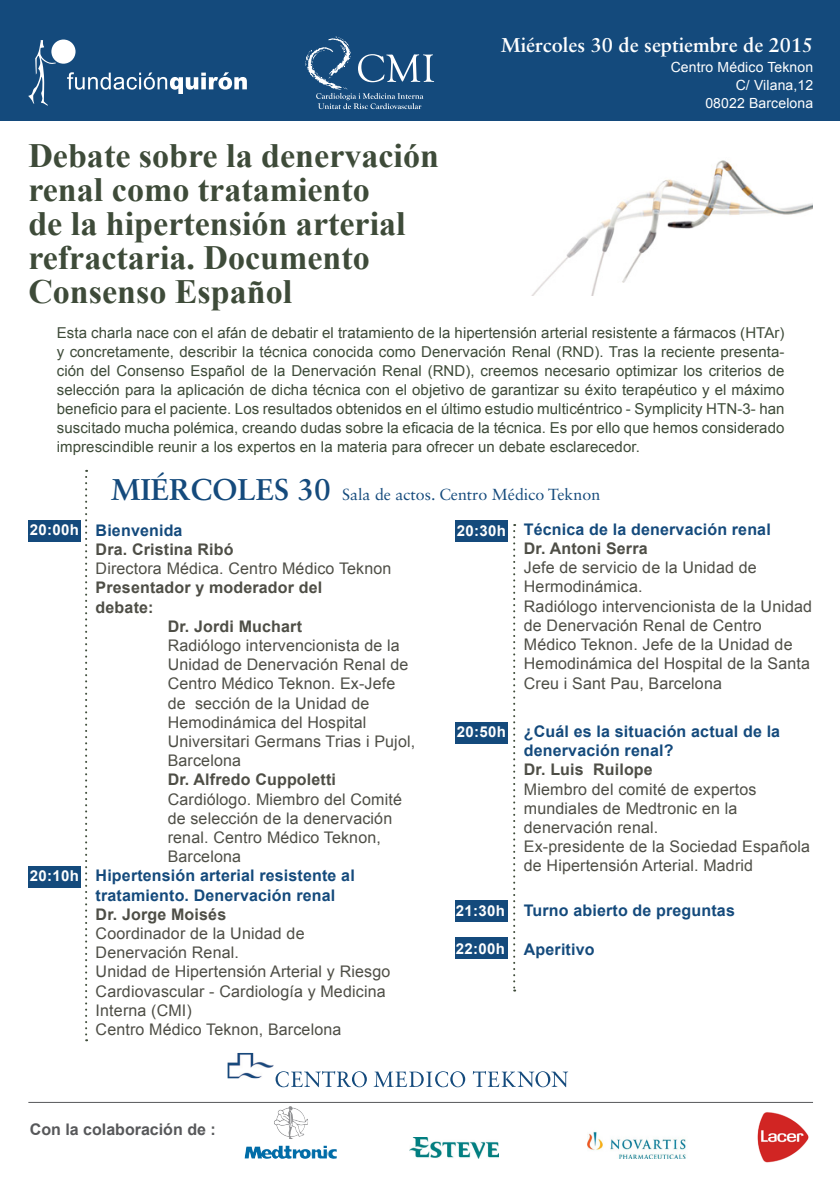
<style>
.page{position:relative;width:840px;height:1191px;background:#fff}
.page>*{position:absolute;margin:0;border:0;box-sizing:border-box;transform-origin:0 0}
.t1{font:700 34px "Times New Roman";color:#3e4b39}
.t2{font:700 20px "Sabon LT Std";color:#fff}
.t3{font:16px/19.2px "Arial";letter-spacing:.01em;color:#4e4e46}
.t4{font:700 16px "Arial";letter-spacing:.01em;color:#144a7c}
.t5{font:700 16px/19.2px "Arial";letter-spacing:.01em;color:#4e4e46}
.t6{font:16px "Sabon LT Std";color:#144a7c}
.t7{font:700 16px "Arial";color:#57585a}
.t8{font:15px/19px "Arial";letter-spacing:.005em;color:#3e4b39;text-align:justify}
.t9{font:700 15px "Arial";letter-spacing:.02em;color:#fff}
.t10{font:14px "Arial";letter-spacing:.01em;color:#fff}
.s1{font-weight:700;font-size:30px}
</style>
<div class="page">
<div style="left:28px;top:520px;width:53px;height:22px;background:#144a7c"></div>
<div style="left:455px;top:520px;width:52px;height:22px;background:#144a7c"></div>
<div style="left:455px;top:722px;width:52px;height:22px;background:#144a7c"></div>
<div style="left:455px;top:900px;width:52px;height:22px;background:#144a7c"></div>
<div style="left:455px;top:937px;width:52px;height:22px;background:#144a7c"></div>
<div style="left:28px;top:866px;width:53px;height:21px;background:#144a7c"></div>
<div style="left:1px;top:0;width:838px;height:120px;background:#144a7c"></div>
<img style="left:531px;top:160px;width:281px;height:136px">
<svg style="left:85px;top:470px;width:2px;height:571px"></svg>
<svg style="left:513px;top:524px;width:2px;height:467px"></svg>
<img style="left:274px;top:1107px;width:15px;height:24px">
<hr style="left:28px;top:1102px;width:784px;height:1px;background:#57585a">
<img style="left:409px;top:1137px;width:89px;height:21px">
<svg style="left:67px;top:72px;width:180px;height:22px"></svg>
<svg style="left:28px;top:40px;width:28px;height:66px"></svg>
<div style="left:51px;top:40px;width:24px;height:24px;background:#fff;border-radius:50%"></div>
<svg style="left:305px;top:37px;width:129px;height:72px"></svg>
<svg style="left:275px;top:1071px;width:292px;height:16px"></svg>
<img style="left:227px;top:1053px;width:46px;height:25px">
<img style="left:757px;top:1112px;width:52px;height:51px">
<img style="left:587px;top:1131px;width:99px;height:27px">
<p class="t2" style="left:500px;top:33px;width:314px">Miércoles 30 de septiembre de 2015</p>
<p class="t10" style="left:670px;top:58px;width:144px">Centro Médico Teknon</p>
<p class="t10" style="left:735px;top:76px;width:79px">C/ Vilana,12</p>
<p class="t10" style="left:705px;top:94px;width:109px">08022 Barcelona</p>
<p class="t1" style="left:28px;top:132px;width:412px">Debate sobre la denervación</p>
<p class="t1" style="left:28px;top:166px;width:343px">renal como tratamiento</p>
<p class="t1" style="left:28px;top:200px;width:378px">de la hipertensión arterial</p>
<p class="t1" style="left:28px;top:234px;width:343px">refractaria. Documento</p>
<p class="t1" style="left:28px;top:268px;width:265px">Consenso Español</p>
<p class="t8" style="left:57px;top:323px;width:729px">Esta charla nace con el afán de debatir el tratamiento de la hipertensión arterial resistente a fármacos (HTAr) y concretamente, describir la técnica conocida como Denervación Renal (RND). Tras la reciente presenta&shy;ción del Consenso Español de la Denervación Renal (RND), creemos necesario optimizar los criterios de selección para la aplicación de dicha técnica con el objetivo de garantizar su éxito terapéutico y el máximo beneficio para el paciente. Los resultados obtenidos en el último estudio multicéntrico - Symplicity HTN-3- han suscitado mucha polémica, creando dudas sobre la eficacia de la técnica. Es por ello que hemos considerado imprescindible reunir a los expertos en la materia para ofrecer un debate esclarecedor.</p>
<p class="t9" style="left:30px;top:519px;width:51px">20:00h</p>
<p class="t9" style="left:30px;top:865px;width:51px">20:10h</p>
<p class="t6" style="left:111px;top:485px;width:491px"><span class="s1">MIÉRCOLES 30</span> Sala de actos. Centro Médico Teknon</p>
<p class="t9" style="left:456px;top:520px;width:51px">20:30h</p>
<p class="t4" style="left:523px;top:518px;width:248px">Técnica de la denervación renal</p>
<p class="t5" style="left:523px;top:539px;width:125px">Dr. Antoni Serra</p>
<p class="t3" style="left:523px;top:558px;width:234px">Jefe de servicio de la Unidad de</p>
<p class="t3" style="left:523px;top:577px;width:120px">Hermodinámica.</p>
<p class="t3" style="left:523px;top:596px;width:289px">Radiólogo intervencionista de la Unidad de Denervación Renal de Centro</p>
<p class="t3" style="left:523px;top:635px;width:287px">Médico Teknon. Jefe de la Unidad de<br>Hemodinámica del Hospital de la Santa<br>Creu i Sant Pau, Barcelona</p>
<p class="t4" style="left:523px;top:720px;width:258px">¿Cuál es la situación actual de la</p>
<p class="t4" style="left:523px;top:740px;width:151px">denervación renal?</p>
<p class="t5" style="left:523px;top:760px;width:130px">Dr. Luis Ruilope</p>
<p class="t3" style="left:523px;top:779px;width:234px">Miembro del comité de expertos</p>
<p class="t3" style="left:523px;top:798px;width:215px">mundiales de Medtronic en la</p>
<p class="t3" style="left:523px;top:818px;width:136px">denervación renal.</p>
<p class="t3" style="left:523px;top:837px;width:287px">Ex-presidente de la Sociedad Española</p>
<p class="t3" style="left:523px;top:856px;width:231px">de Hipertensión Arterial. Madrid</p>
<p class="t4" style="left:96px;top:519px;width:88px">Bienvenida</p>
<p class="t5" style="left:96px;top:540px;width:139px">Dra. Cristina Ribó</p>
<p class="t3" style="left:96px;top:559px;width:297px">Directora Médica. Centro Médico Teknon</p>
<p class="t5" style="left:96px;top:578px;width:228px">Presentador y moderador del debate:</p>
<p class="t5" style="left:168px;top:617px;width:136px">Dr. Jordi Muchart</p>
<p class="t3" style="left:168px;top:636px;width:233px">Radiólogo intervencionista de la</p>
<p class="t3" style="left:168px;top:655px;width:242px">Unidad de Denervación Renal de</p>
<p class="t3" style="left:168px;top:674px;width:229px">Centro Médico Teknon. Ex-Jefe de sección de la Unidad de</p>
<p class="t3" style="left:168px;top:712px;width:200px">Hemodinámica del Hospital</p>
<p class="t3" style="left:168px;top:732px;width:249px">Universitari Germans Trias i Pujol,<br>Barcelona</p>
<p class="t5" style="left:168px;top:770px;width:170px">Dr. Alfredo Cuppoletti</p>
<p class="t3" style="left:168px;top:789px;width:236px">Cardiólogo. Miembro del Comité de selección de la denervación renal. Centro Médico Teknon,<br>Barcelona</p>
<p class="t4" style="left:96px;top:865px;width:260px">Hipertensión arterial resistente al</p>
<p class="t4" style="left:96px;top:884px;width:241px">tratamiento. Denervación renal</p>
<p class="t5" style="left:96px;top:905px;width:132px">Dr. Jorge Moisés</p>
<p class="t3" style="left:96px;top:924px;width:210px">Coordinador de la Unidad de</p>
<p class="t3" style="left:96px;top:943px;width:145px">Denervación Renal.</p>
<p class="t3" style="left:96px;top:962px;width:296px">Unidad de Hipertensión Arterial y Riesgo</p>
<p class="t3" style="left:96px;top:981px;width:291px">Cardiovascular - Cardiología y Medicina<br>Interna (CMI)</p>
<p class="t3" style="left:96px;top:1020px;width:247px">Centro Médico Teknon, Barcelona</p>
<p class="t9" style="left:456px;top:722px;width:51px">20:50h</p>
<p class="t4" style="left:523px;top:899px;width:212px">Turno abierto de preguntas</p>
<p class="t4" style="left:523px;top:938px;width:72px">Aperitivo</p>
<p class="t9" style="left:455px;top:901px;width:51px">21:30h</p>
<p class="t9" style="left:455px;top:939px;width:51px">22:00h</p>
<p class="t7" style="left:30px;top:1118px;width:187px">Con la colaboración de :</p>
</div>
